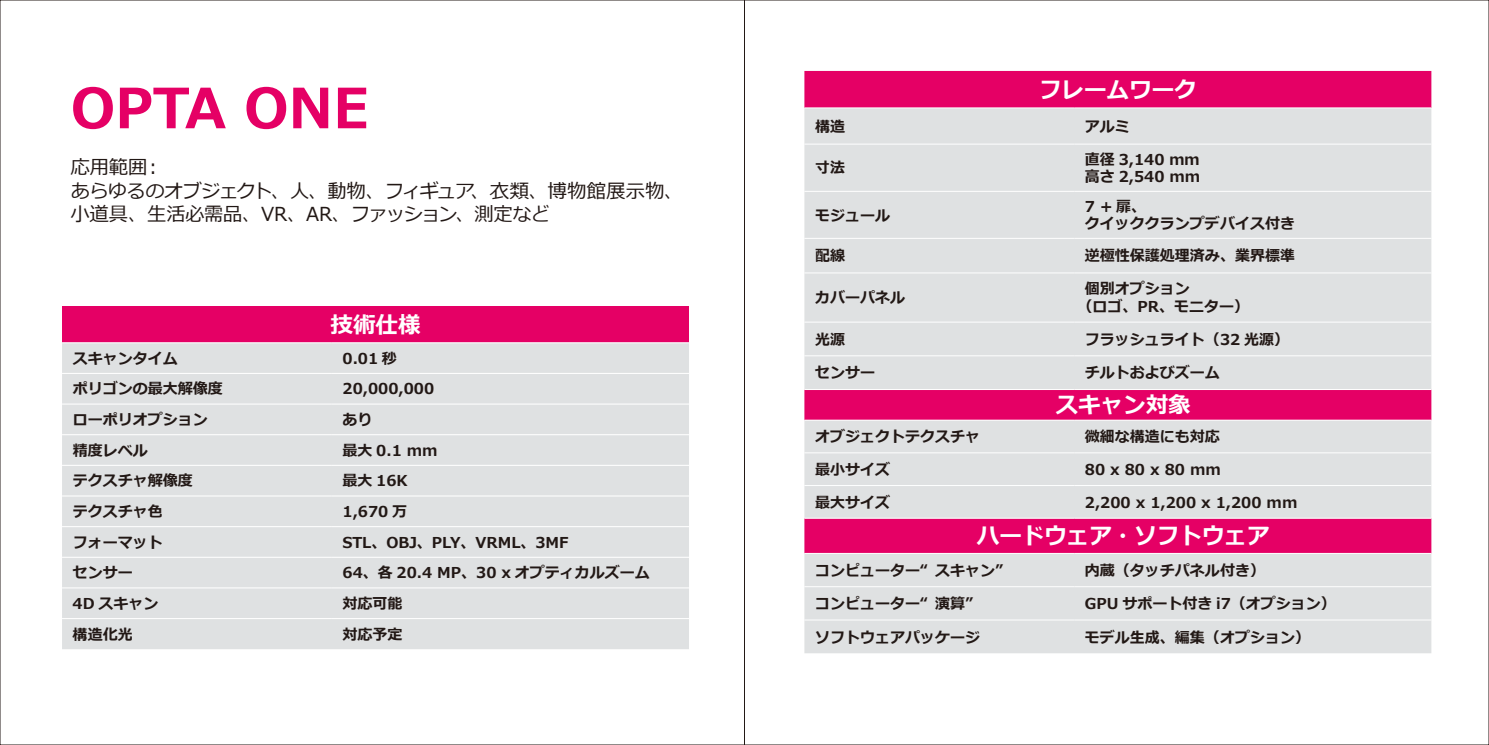
<style>
.page{position:relative;width:1489px;height:745px;background:#fff}
.page>*{position:absolute;margin:0;border:0;box-sizing:border-box;transform-origin:0 0}
.t1{font:700 55.12px "Meiryo";color:#e50065}
.t2{font:700 22.5px "Meiryo";color:#fff}
.t3{font:19.25px/23.1px "Meiryo";letter-spacing:-.025em;color:#221815}
.t4{font:700 15px/17.5px "Meiryo";color:#221815}
.t5{font:700 15px "Meiryo";letter-spacing:.33em;color:#221815}
</style>
<div class="page">
<div style="left:62px;top:305px;width:627px;height:37px;background:#e50065"></div>
<div style="left:62px;top:343px;width:627px;height:305px;background:#dfe1e2"></div>
<hr style="left:62px;top:372px;width:270px;height:2px;background:#fff">
<hr style="left:332px;top:372px;width:357px;height:2px;background:#fff">
<hr style="left:62px;top:403px;width:270px;height:1px;background:#fff">
<hr style="left:332px;top:403px;width:357px;height:1px;background:#fff">
<hr style="left:62px;top:434px;width:270px;height:1px;background:#fff">
<hr style="left:332px;top:434px;width:357px;height:1px;background:#fff">
<hr style="left:62px;top:464px;width:270px;height:1px;background:#fff">
<hr style="left:332px;top:464px;width:357px;height:1px;background:#fff">
<hr style="left:62px;top:495px;width:270px;height:1px;background:#fff">
<hr style="left:332px;top:495px;width:357px;height:1px;background:#fff">
<hr style="left:62px;top:525px;width:270px;height:2px;background:#fff">
<hr style="left:332px;top:525px;width:357px;height:2px;background:#fff">
<hr style="left:62px;top:556px;width:270px;height:1px;background:#fff">
<hr style="left:332px;top:556px;width:357px;height:1px;background:#fff">
<hr style="left:62px;top:587px;width:270px;height:1px;background:#fff">
<hr style="left:332px;top:587px;width:357px;height:1px;background:#fff">
<hr style="left:62px;top:617px;width:270px;height:1px;background:#fff">
<hr style="left:332px;top:617px;width:357px;height:1px;background:#fff">
<div style="left:804px;top:71px;width:627px;height:36px;background:#e50065"></div>
<svg style="left:804px;top:108px;width:627px;height:544px;background:#e0c7d3"></svg>
<hr style="left:804px;top:144px;width:270px;height:1px;background:#fff">
<hr style="left:1074px;top:144px;width:357px;height:1px;background:#fff">
<hr style="left:804px;top:191px;width:270px;height:1px;background:#fff">
<hr style="left:1074px;top:191px;width:357px;height:1px;background:#fff">
<hr style="left:804px;top:238px;width:270px;height:1px;background:#fff">
<hr style="left:1074px;top:238px;width:357px;height:1px;background:#fff">
<hr style="left:804px;top:272px;width:270px;height:1px;background:#fff">
<hr style="left:1074px;top:272px;width:357px;height:1px;background:#fff">
<hr style="left:804px;top:321px;width:270px;height:1px;background:#fff">
<hr style="left:1074px;top:321px;width:357px;height:1px;background:#fff">
<hr style="left:804px;top:355px;width:270px;height:1px;background:#fff">
<hr style="left:1074px;top:355px;width:357px;height:1px;background:#fff">
<hr style="left:804px;top:389px;width:270px;height:1px;background:#fff">
<hr style="left:1074px;top:389px;width:357px;height:1px;background:#fff">
<hr style="left:804px;top:419px;width:270px;height:1px;background:#fff">
<hr style="left:1074px;top:419px;width:357px;height:1px;background:#fff">
<hr style="left:804px;top:452px;width:270px;height:1px;background:#fff">
<hr style="left:1074px;top:452px;width:357px;height:1px;background:#fff">
<hr style="left:804px;top:485px;width:270px;height:1px;background:#fff">
<hr style="left:1074px;top:485px;width:357px;height:1px;background:#fff">
<hr style="left:804px;top:517px;width:270px;height:1px;background:#fff">
<hr style="left:1074px;top:517px;width:357px;height:1px;background:#fff">
<hr style="left:804px;top:552px;width:270px;height:1px;background:#fff">
<hr style="left:1074px;top:552px;width:357px;height:1px;background:#fff">
<hr style="left:804px;top:586px;width:270px;height:1px;background:#fff">
<hr style="left:1074px;top:586px;width:357px;height:1px;background:#fff">
<hr style="left:804px;top:619px;width:270px;height:1px;background:#fff">
<hr style="left:1074px;top:619px;width:357px;height:1px;background:#fff">
<h1 class="t1" style="left:71px;top:77px;width:300px">OPTA ONE</h1>
<p class="t3" style="left:71px;top:156px;width:613px">応用範囲：<br>あらゆるのオブジェクト、人、動物、フィギュア、衣類、博物館展示物、小道具、生活必需品、VR、AR、ファッション、測定など</p>
<h2 class="t2" style="left:330px;top:311px;width:91px">技術仕様</h2>
<p class="t4" style="left:73px;top:349px;width:106px">スキャンタイム</p>
<p class="t4" style="left:342px;top:349px;width:56px">0.01 秒</p>
<p class="t4" style="left:73px;top:380px;width:151px">ポリゴンの最大解像度</p>
<p class="t4" style="left:342px;top:380px;width:93px">20,000,000</p>
<p class="t4" style="left:73px;top:411px;width:136px">ローポリオプション</p>
<p class="t4" style="left:342px;top:411px;width:31px">あり</p>
<p class="t4" style="left:73px;top:441px;width:76px">精度レベル</p>
<p class="t4" style="left:342px;top:441px;width:97px">最大 0.1 mm</p>
<p class="t4" style="left:73px;top:472px;width:121px">テクスチャ解像度</p>
<p class="t4" style="left:342px;top:472px;width:67px">最大 16K</p>
<p class="t4" style="left:73px;top:502px;width:91px">テクスチャ色</p>
<p class="t4" style="left:342px;top:502px;width:66px">1,670 万</p>
<p class="t4" style="left:73px;top:533px;width:91px">フォーマット</p>
<p class="t4" style="left:342px;top:533px;width:227px">STL、OBJ、PLY、VRML、3MF</p>
<p class="t4" style="left:73px;top:564px;width:61px">センサー</p>
<p class="t4" style="left:342px;top:564px;width:309px">64、各 20.4 MP、30 x オプティカルズーム</p>
<p class="t4" style="left:73px;top:594px;width:87px">4D スキャン</p>
<p class="t4" style="left:342px;top:594px;width:61px">対応可能</p>
<p class="t4" style="left:73px;top:625px;width:61px">構造化光</p>
<p class="t4" style="left:342px;top:625px;width:61px">対応予定</p>
<h2 class="t2" style="left:1039px;top:77px;width:159px">フレームワーク</h2>
<p class="t4" style="left:815px;top:118px;width:31px">構造</p>
<p class="t4" style="left:1084px;top:118px;width:46px">アルミ</p>
<p class="t4" style="left:815px;top:159px;width:31px">寸法</p>
<p class="t4" style="left:1084px;top:151px;width:117px">直径 3,140 ｍｍ高さ 2,540 mm</p>
<p class="t4" style="left:815px;top:206px;width:76px">モジュール</p>
<p class="t4" style="left:1084px;top:198px;width:211px">7+扉、<br>クイッククランプデバイス付き</p>
<p class="t4" style="left:815px;top:247px;width:31px">配線</p>
<p class="t4" style="left:1084px;top:247px;width:211px">逆極性保護処理済み、業界標準</p>
<p class="t4" style="left:815px;top:289px;width:91px">カバーパネル</p>
<p class="t4" style="left:1077px;top:280px;width:173px;text-indent:8px">個別オプション<br>（ロゴ、PR、モニター）</p>
<p class="t4" style="left:815px;top:330px;width:31px">光源</p>
<p class="t4" style="left:1084px;top:330px;width:206px">フラッシュライト（32 光源）</p>
<p class="t4" style="left:815px;top:364px;width:61px">センサー</p>
<p class="t4" style="left:1084px;top:364px;width:136px">チルトおよびズーム</p>
<h2 class="t2" style="left:1055px;top:392px;width:136px">スキャン対象</h2>
<p class="t4" style="left:815px;top:428px;width:166px">オブジェクトテクスチャ</p>
<p class="t4" style="left:1084px;top:428px;width:136px">微細な構造にも対応</p>
<p class="t4" style="left:815px;top:460px;width:76px">最小サイズ</p>
<p class="t5" style="left:1084px;top:460px;width:137px">80x80x80mm</p>
<p class="t4" style="left:815px;top:493px;width:76px">最大サイズ</p>
<p class="t4" style="left:1084px;top:493px;width:214px">2,200 x 1,200 x 1,200 mm</p>
<h2 class="t2" style="left:976px;top:523px;width:294px">ハードウェア・ソフトウェア</h2>
<p class="t4" style="left:815px;top:561px;width:190px">コンピューター“ スキャン”</p>
<p class="t4" style="left:1084px;top:561px;width:181px">内蔵（タッチパネル付き）</p>
<p class="t4" style="left:815px;top:594px;width:160px">コンピューター“ 演算”</p>
<p class="t4" style="left:1084px;top:594px;width:252px">GPU サポート付き i7（オプション）</p>
<p class="t4" style="left:815px;top:628px;width:166px">ソフトウェアパッケージ</p>
<p class="t4" style="left:1084px;top:628px;width:226px">モデル生成、編集（オプション）</p>
</div>
